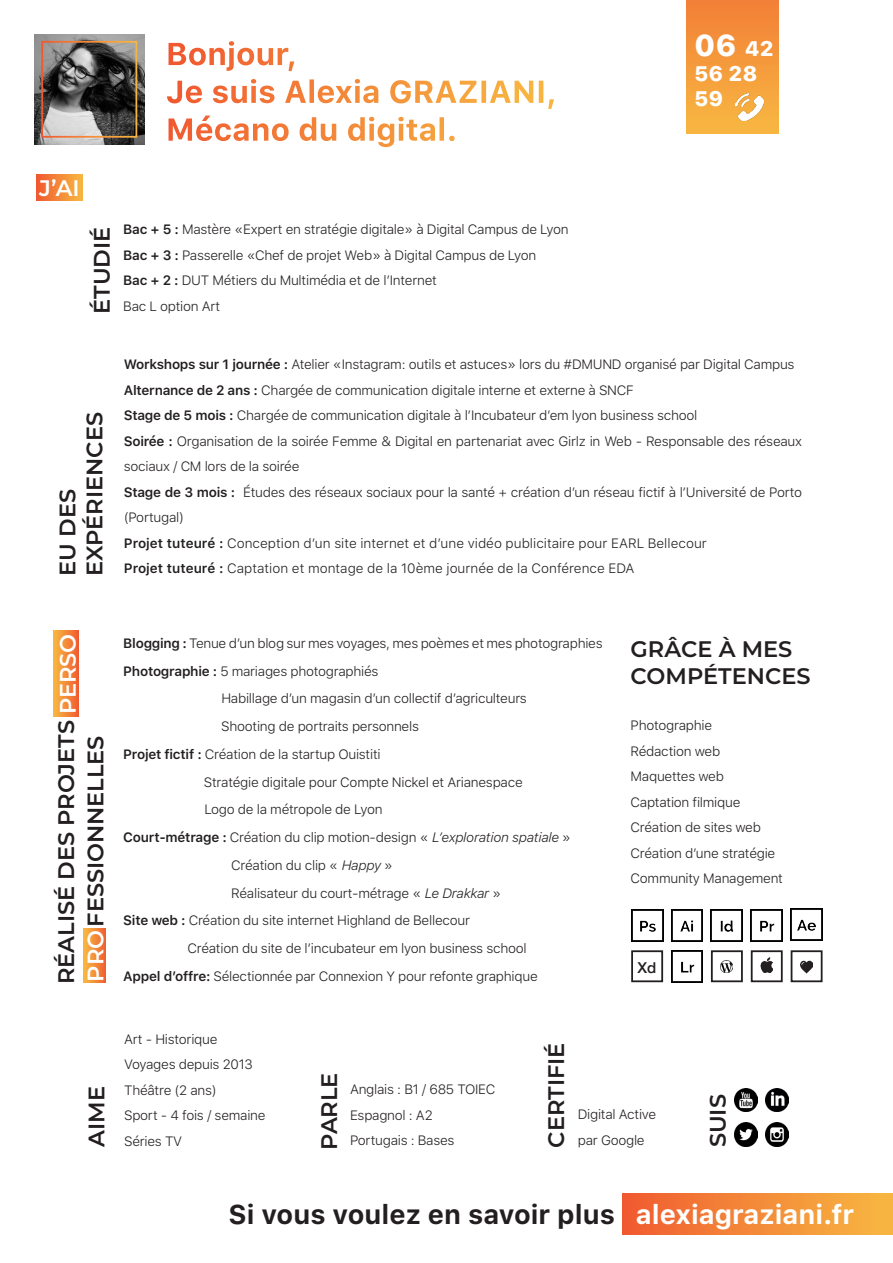
<style>
.page{position:relative;width:893px;height:1263px;background:#fff}
.page>*{position:absolute;margin:0;border:0;box-sizing:border-box;transform-origin:0 0}
.t1{font:800 30px "SF Pro Text";color:#fff}
.t2{font:700 27px "SF Pro Text";color:#231f20}
.t3{font:600 22.5px/27px "Montserrat";color:#231f20}
.t4{font:600 22.5px "Montserrat";color:#fff}
.t5{font:800 21px "SF Pro Text";color:#fff}
.t6{font:500 15px "Helvetica Neue";color:#231f20}
.t7{font:300 13.5px/25.5px "SF Pro Text";letter-spacing:-.02em;color:#231f20}
.t8{font:300 13.5px "SF Pro Text";color:#231f20}
.s1{font-weight:600}
.s2{font-size:21px}
.s3{color:#fff}
.s4{font-style:italic}
</style>
<div class="page">
<div style="left:623px;top:1194px;width:270px;height:40px;background:linear-gradient(to right,#f05c30,#f7b841)"></div>
<img style="left:34px;top:34px;width:111px;height:111px">
<svg style="left:169px;top:116px;width:275px;height:25px"></svg>
<svg style="left:167px;top:79px;width:376px;height:24px"></svg>
<svg style="left:169px;top:41px;width:125px;height:30px"></svg>
<div style="left:687px;top:0;width:91px;height:134px;background:linear-gradient(to bottom,#f27f36,#f8b843)"></div>
<img style="left:736px;top:94px;width:27px;height:26px">
<svg style="left:53px;top:630px;width:25px;height:86px;background:#f38d39"></svg>
<div style="left:84px;top:928px;width:22px;height:54px;background:linear-gradient(to right,#f8b942,#f06432)"></div>
<img style="left:631px;top:909px;width:32px;height:32px">
<img style="left:671px;top:909px;width:32px;height:32px">
<img style="left:711px;top:909px;width:32px;height:32px">
<img style="left:751px;top:909px;width:32px;height:32px">
<img style="left:671px;top:950px;width:32px;height:32px">
<img style="left:791px;top:909px;width:31px;height:32px">
<div style="left:631px;top:950px;width:32px;height:32px;border:2px solid #231f20"></div>
<div style="left:711px;top:950px;width:32px;height:32px;border:2px solid #231f20"></div>
<svg style="left:721px;top:960px;width:12px;height:12px"></svg>
<div style="left:751px;top:950px;width:32px;height:32px;border:2px solid #231f20"></div>
<div style="left:791px;top:950px;width:31px;height:32px;border:2px solid #231f20"></div>
<svg style="left:800px;top:961px;width:13px;height:12px"></svg>
<img style="left:761px;top:957px;width:12px;height:16px">
<div style="left:37px;top:174px;width:45px;height:27px;background:linear-gradient(to right,#f05c30,#f7b741)"></div>
<img style="left:766px;top:1123px;width:23px;height:23px">
<img style="left:734px;top:1123px;width:24px;height:23px">
<img style="left:766px;top:1088px;width:23px;height:23px">
<img style="left:734px;top:1088px;width:24px;height:23px">
<p class="t4" style="left:39px;top:172px;width:42px">J’AI</p>
<p class="t3" style="left:87px;top:314px;width:88px;rotate:-90deg">ÉTUDIÉ</p>
<p class="t7" style="left:123px;top:217px;width:447px"><span class="s1">Bac + 5 :</span> Mastère «Expert en stratégie digitale» à Digital Campus de Lyon</p>
<p class="t7" style="left:123px;top:242px;width:415px"><span class="s1">Bac + 3 :</span> Passerelle «Chef de projet Web» à Digital Campus de Lyon</p>
<p class="t7" style="left:123px;top:268px;width:315px"><span class="s1">Bac + 2 :</span> DUT Métiers du Multimédia et de l’Internet</p>
<p class="t7" style="left:123px;top:293px;width:99px">Bac L option Art</p>
<p class="t1" style="left:694px;top:28px;width:81px">06 <span class="s2">42</span></p>
<p class="t5" style="left:694px;top:61px;width:65px">56 28</p>
<p class="t5" style="left:694px;top:86px;width:31px">59</p>
<p class="t3" style="left:53px;top:576px;width:165px;rotate:-90deg">EU DES<br>EXPÉRIENCES</p>
<p class="t7" style="left:124px;top:352px;width:672px"><span class="s1">Workshops sur 1 journée :</span> Atelier «Instagram: outils et astuces» lors du #DMUND organisé par Digital Campus</p>
<p class="t7" style="left:124px;top:378px;width:511px"><span class="s1">Alternance de 2 ans :</span> Chargée de communication digitale interne et externe à SNCF</p>
<p class="t7" style="left:124px;top:403px;width:575px"><span class="s1">Stage de 5 mois :</span> Chargée de communication digitale à l’Incubateur d’em lyon business school</p>
<p class="t7" style="left:124px;top:429px;width:680px"><span class="s1">Soirée :</span> Organisation de la soirée Femme &amp; Digital en partenariat avec Girlz in Web - Responsable des réseaux sociaux / CM lors de la soirée</p>
<p class="t7" style="left:124px;top:480px;width:680px"><span class="s1">Stage de 3 mois :</span> Études des réseaux sociaux pour la santé + création d’un réseau fictif à l’Université de Porto (Portugal)</p>
<p class="t8" style="left:124px;top:533px;width:585px"><span class="s1">Projet tuteuré :</span> Conception d’un site internet et d’une vidéo publicitaire pour EARL Bellecour</p>
<p class="t8" style="left:124px;top:559px;width:512px"><span class="s1">Projet tuteuré :</span> Captation et montage de la 10ème journée de la Conférence EDA</p>
<p class="t4" style="left:52px;top:714px;width:82px;rotate:-90deg">PERSO</p>
<p class="t3" style="left:52px;top:984px;width:266px;rotate:-90deg">RÉALISÉ DES PROJETS</p>
<p class="t3" style="left:81px;top:981px;width:248px;rotate:-90deg"><span class="s3">PRO</span>FESSIONNELLES</p>
<p class="t7" style="left:123px;top:631px;width:481px"><span class="s1">Blogging :</span> Tenue d’un blog sur mes voyages, mes poèmes et mes photographies</p>
<p class="t7" style="left:123px;top:659px;width:257px"><span class="s1">Photographie :</span> 5 mariages photographiés</p>
<p class="t7" style="left:221px;top:686px;width:307px">Habillage d’un magasin d’un collectif d’agriculteurs</p>
<p class="t7" style="left:221px;top:714px;width:199px">Shooting de portraits personnels</p>
<p class="t7" style="left:123px;top:742px;width:259px"><span class="s1">Projet fictif :</span> Création de la startup Ouistiti</p>
<p class="t7" style="left:204px;top:770px;width:320px">Stratégie digitale pour Compte Nickel et Arianespace</p>
<p class="t7" style="left:204px;top:797px;width:180px">Logo de la métropole de Lyon</p>
<p class="t7" style="left:123px;top:825px;width:449px"><span class="s1">Court-métrage :</span> Création du clip motion-design « <span class="s4">L’exploration spatiale</span> »</p>
<p class="t7" style="left:231px;top:853px;width:163px">Création du clip « <span class="s4">Happy</span> »</p>
<p class="t7" style="left:231px;top:881px;width:271px">Réalisateur du court-métrage « <span class="s4">Le Drakkar</span> »</p>
<p class="t7" style="left:123px;top:908px;width:348px"><span class="s1">Site web :</span> Création du site internet Highland de Bellecour</p>
<p class="t7" style="left:187px;top:936px;width:341px">Création du site de l’incubateur em lyon business school</p>
<p class="t7" style="left:123px;top:964px;width:416px"><span class="s1">Appel d’offre:</span> Sélectionnée par Connexion Y pour refonte graphique</p>
<p class="t3" style="left:631px;top:634px;width:163px">GRÂCE À MES</p>
<p class="t3" style="left:631px;top:661px;width:182px">COMPÉTENCES</p>
<p class="t7" style="left:631px;top:713px;width:83px">Photographie</p>
<p class="t7" style="left:631px;top:739px;width:91px">Rédaction web</p>
<p class="t7" style="left:631px;top:764px;width:95px">Maquettes web</p>
<p class="t7" style="left:631px;top:790px;width:111px">Captation filmique</p>
<p class="t7" style="left:631px;top:815px;width:132px">Création de sites web</p>
<p class="t7" style="left:631px;top:841px;width:146px">Création d’une stratégie</p>
<p class="t7" style="left:631px;top:866px;width:154px">Community Management</p>
<p class="t6" style="left:637px;top:955px;width:20px">Xd</p>
<p class="t3" style="left:82px;top:1147px;width:62px;rotate:-90deg">AIME</p>
<p class="t7" style="left:124px;top:1027px;width:95px">Art - Historique</p>
<p class="t7" style="left:124px;top:1052px;width:130px">Voyages depuis 2013</p>
<p class="t7" style="left:124px;top:1078px;width:143px">Théâtre (2 ans)<br>Sport - 4 fois / semaine</p>
<p class="t7" style="left:124px;top:1129px;width:60px">Séries TV</p>
<p class="t3" style="left:315px;top:1150px;width:79px;rotate:-90deg">PARLE</p>
<p class="t7" style="left:350px;top:1077px;width:147px">Anglais : B1 / 685 TOIEC</p>
<p class="t7" style="left:350px;top:1102px;width:84px">Espagnol : A2</p>
<p class="t7" style="left:350px;top:1128px;width:106px">Portugais : Bases</p>
<p class="t3" style="left:542px;top:1147px;width:106px;rotate:-90deg">CERTIFIÉ</p>
<p class="t7" style="left:578px;top:1102px;width:80px">Digital Active</p>
<p class="t7" style="left:578px;top:1128px;width:68px">par Google</p>
<p class="t3" style="left:703px;top:1147px;width:55px;rotate:-90deg">SUIS</p>
<p class="t2" style="left:229px;top:1199px;width:627px">Si vous voulez en savoir plus <span class="s3">alexiagraziani.fr</span></p>
</div>
